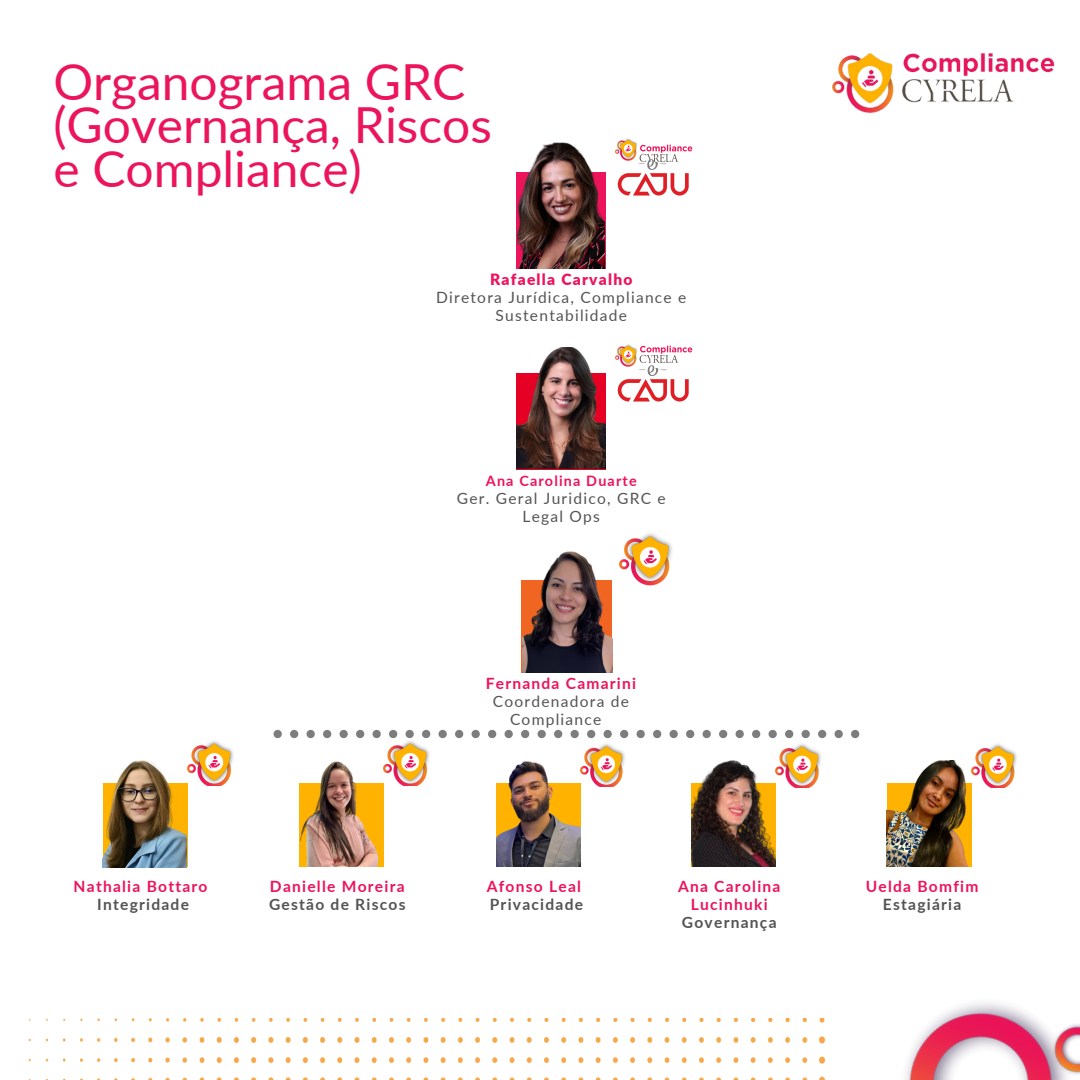
<style>
.page{position:relative;width:1080px;height:1080px;background:#fff}
.page>*{position:absolute;margin:0;border:0;box-sizing:border-box;transform-origin:0 0}
.t1{font:49.7px/43.5px "Lato";color:#ec145a}
.t2{font:700 15.6px/18px "Lato";letter-spacing:.08em;color:#ec145a;text-align:center}
.t3{font:15.6px/18px "Lato";letter-spacing:.08em;color:#545454}
.t4{font:700 15.6px/18px "Lato";letter-spacing:.08em;color:#545454}
.t5{font:15.5px/18px "Lato";letter-spacing:.08em;color:#545454;text-align:center}
.t6{font:900 15.5px "Lato";letter-spacing:.08em;color:#ec145a}
.t7{font:700 14.4px "Lato";letter-spacing:.08em;color:#ec145a}
.s1{color:#545454}
.s2{color:#ec145a}
</style>
<div class="page">
<img style="left:28px;top:1018px;width:798px;height:62px">
<img style="left:517px;top:348px;width:89px;height:121px">
<img style="left:617px;top:379px;width:72px;height:23px">
<img style="left:616px;top:344px;width:22px;height:22px">
<img style="left:639px;top:345px;width:54px;height:18px">
<svg style="left:639px;top:365px;width:28px;height:11px"></svg>
<div style="left:516px;top:173px;width:90px;height:96px;background:#ec145a"></div>
<img style="left:517px;top:142px;width:88px;height:127px">
<img style="left:617px;top:173px;width:72px;height:23px">
<img style="left:615px;top:138px;width:23px;height:22px">
<img style="left:639px;top:144px;width:54px;height:18px">
<svg style="left:639px;top:159px;width:27px;height:11px"></svg>
<svg style="left:274px;top:730px;width:585px;height:8px"></svg>
<img style="left:103px;top:761px;width:84px;height:106px">
<img style="left:580px;top:743px;width:45px;height:43px">
<img style="left:496px;top:761px;width:84px;height:106px">
<img style="left:776px;top:744px;width:45px;height:43px">
<img style="left:692px;top:760px;width:84px;height:107px">
<img style="left:187px;top:741px;width:47px;height:44px">
<div style="left:887px;top:783px;width:84px;height:84px;background:#ffb300"></div>
<img style="left:887px;top:760px;width:82px;height:107px">
<img style="left:971px;top:744px;width:46px;height:43px">
<img style="left:384px;top:741px;width:46px;height:44px">
<img style="left:299px;top:761px;width:84px;height:106px">
<img style="left:619px;top:533px;width:53px;height:52px">
<img style="left:522px;top:551px;width:90px;height:122px">
<img style="left:832px;top:52px;width:223px;height:61px">
<img style="left:905px;top:1002px;width:175px;height:78px">
<h1 class="t1" style="left:53px;top:59px;width:440px">Organograma GRC (Governança, Riscos e Compliance)</h1>
<p class="t6" style="left:490px;top:270px;width:144px">Rafaella Carvalho</p>
<p class="t5" style="left:436px;top:288px;width:252px">Diretora Jurídica, Compliance e<br>Sustentabilidade</p>
<p class="t7" style="left:486px;top:472px;width:152px">Ana Carolina Duarte</p>
<p class="t5" style="left:457px;top:489px;width:210px">Ger. Geral Juridico, GRC e<br>Legal Ops</p>
<p class="t2" style="left:486px;top:674px;width:152px">Fernanda Camarini</p>
<p class="t3" style="left:510px;top:692px;width:121px;text-indent:-17px">Coordenadora de<br>Compliance</p>
<p class="t2" style="left:269px;top:877px;width:138px;text-align:left">Danielle Moreira<br><span class="s1">Gestão de Riscos</span></p>
<p class="t4" style="left:487px;top:877px;width:98px"><span class="s2">Afonso Leal<br></span>Privacidade</p>
<p class="t2" style="left:678px;top:877px;width:104px">Ana Carolina<br>Lucinhuki<br><span class="s1">Governança</span></p>
<p class="t2" style="left:74px;top:877px;width:135px">Nathalia Bottaro<br><span class="s1">Integridade</span></p>
<p class="t2" style="left:866px;top:877px;width:114px">Uelda Bomfim<br><span class="s1">Estagiária</span></p>
</div>
